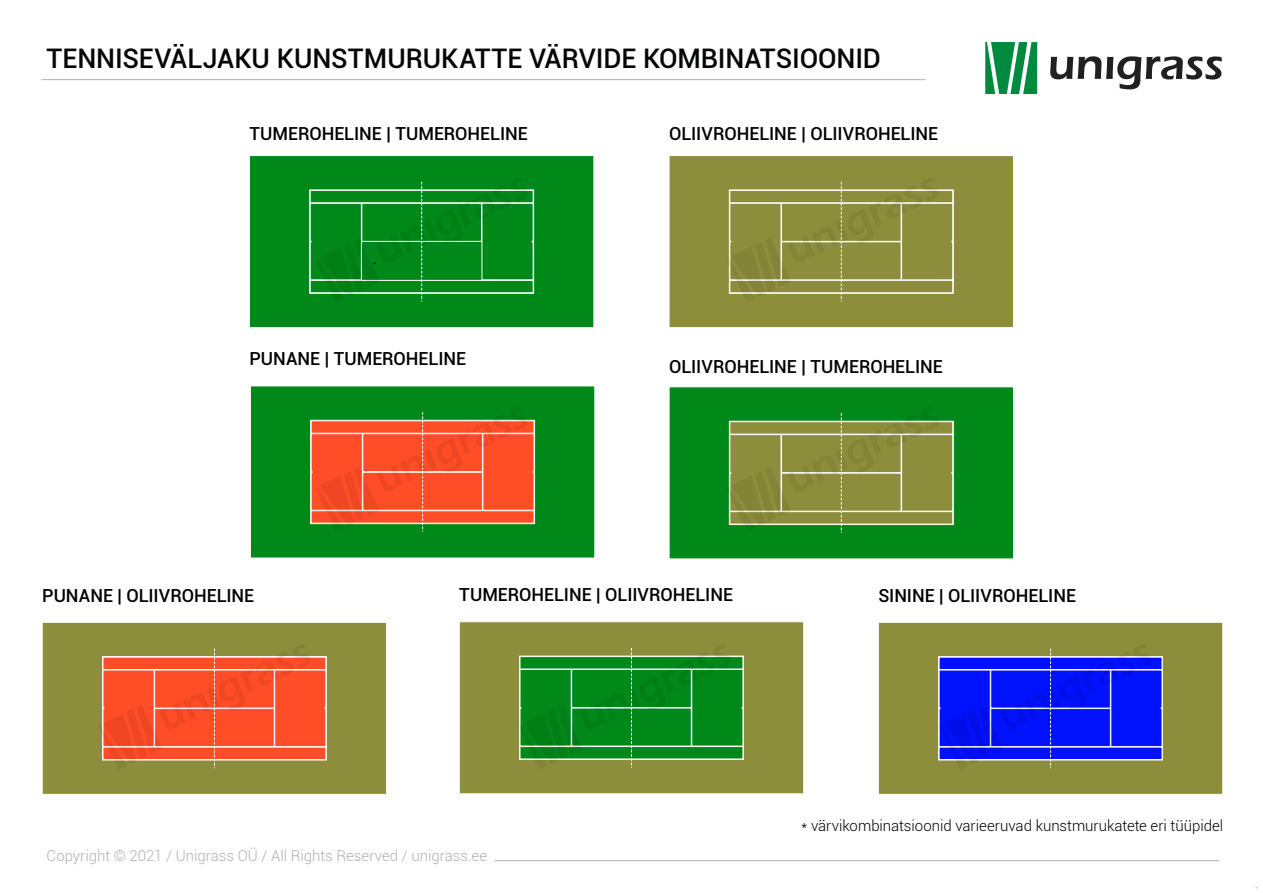
<style>
.page{position:relative;width:1263px;height:893px;background:#fff}
.page>*{position:absolute;margin:0;border:0;box-sizing:border-box;transform-origin:0 0}
.t1{font:500 27px "Roboto";letter-spacing:-.005em;color:#050609}
.t2{font:500 18px "Roboto";color:#000001}
.t3{font:300 15px "Roboto";color:#000001}
.t4{font:300 15px "Roboto";color:#b1afb0}
</style>
<div class="page">
<div style="left:878px;top:622px;width:345px;height:172px;background:#8d8e3b"></div>
<div style="left:42px;top:622px;width:345px;height:172px;background:#8d8e3b"></div>
<div style="left:250px;top:386px;width:345px;height:172px;background:#008818"></div>
<div style="left:250px;top:156px;width:344px;height:172px;background:#008818"></div>
<div style="left:669px;top:386px;width:344px;height:173px;background:#008818"></div>
<div style="left:669px;top:156px;width:344px;height:172px;background:#8d8e3b"></div>
<div style="left:459px;top:621px;width:345px;height:173px;background:#8d8e3b"></div>
<svg style="left:985px;top:42px;width:52px;height:52px"></svg>
<svg style="left:1050px;top:56px;width:172px;height:34px"></svg>
<hr style="left:494px;top:860px;width:725px;height:1px;background:#b1afb0">
<hr style="left:41px;top:79px;width:885px;height:1px;background:#b1afb0">
<svg style="left:309px;top:177px;width:225px;height:126px;background:#128f28"></svg>
<svg style="left:726px;top:177px;width:227px;height:126px;background:#949448"></svg>
<svg style="left:310px;top:406px;width:225px;height:125px;background:#d26233"></svg>
<svg style="left:98px;top:644px;width:229px;height:125px;background:#e8653a"></svg>
<svg style="left:518px;top:644px;width:226px;height:125px;background:#2a902e"></svg>
<svg style="left:938px;top:644px;width:225px;height:125px;background:#2a37d9"></svg>
<svg style="left:726px;top:406px;width:227px;height:126px;background:#799341"></svg>
<h1 class="t1" style="left:47px;top:40px;width:836px">TENNISEVÄLJAKU KUNSTMURUKATTE VÄRVIDE KOMBINATSIOONID</h1>
<p class="t2" style="left:249px;top:121px;width:280px">TUMEROHELINE | TUMEROHELINE</p>
<p class="t2" style="left:249px;top:346px;width:218px">PUNANE | TUMEROHELINE</p>
<p class="t2" style="left:669px;top:121px;width:271px">OLIIVROHELINE | OLIIVROHELINE</p>
<p class="t2" style="left:669px;top:354px;width:275px">OLIIVROHELINE | TUMEROHELINE</p>
<p class="t2" style="left:42px;top:583px;width:214px">PUNANE | OLIIVROHELINE</p>
<p class="t2" style="left:459px;top:582px;width:275px">TUMEROHELINE | OLIIVROHELINE</p>
<p class="t2" style="left:878px;top:583px;width:199px">SININE | OLIIVROHELINE</p>
<p class="t4" style="left:47px;top:845px;width:442px">Copyright © 2021 / Unigrass OÜ / All Rights Reserved / unigrass.ee</p>
<p class="t3" style="left:801px;top:815px;width:424px">* värvikombinatsioonid varieeruvad kunstmurukatete eri tüüpidel</p>
</div>
